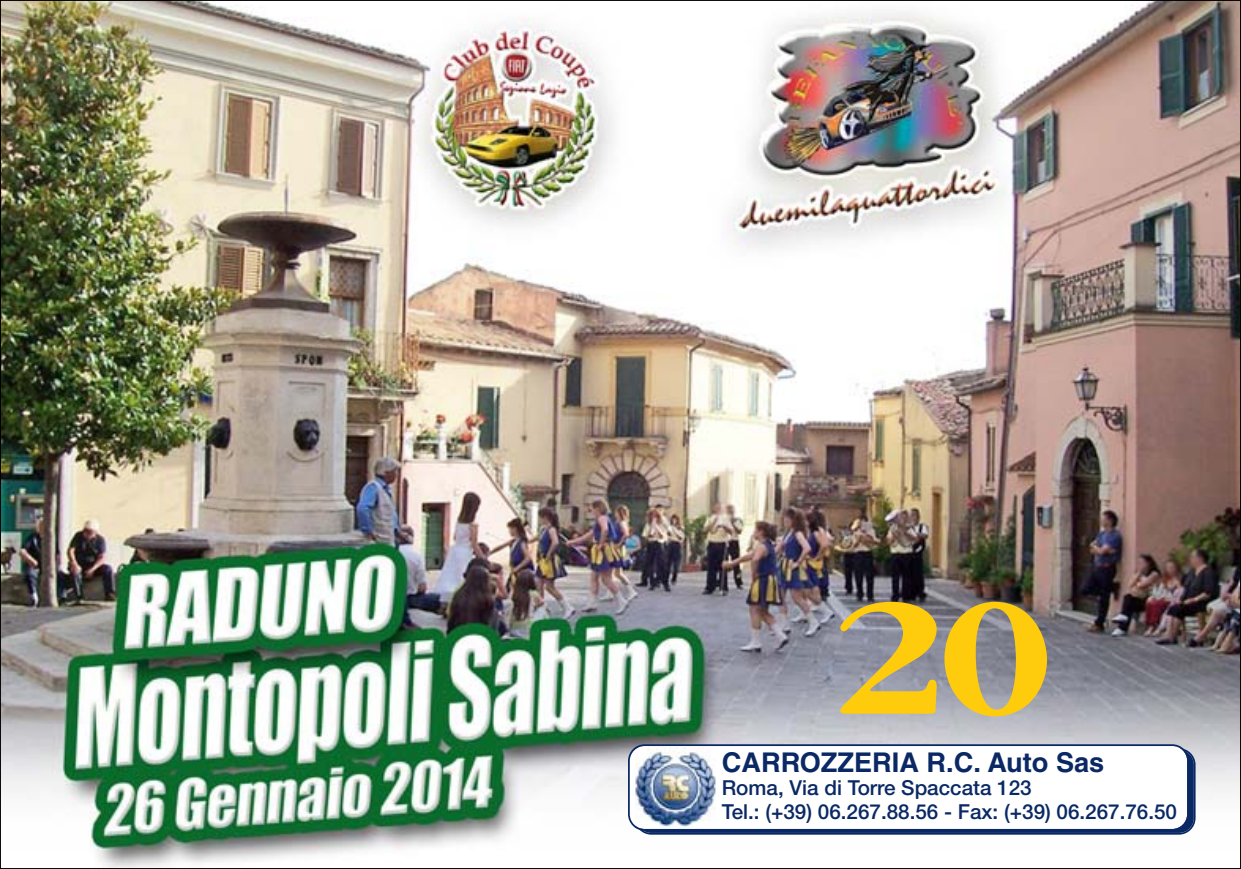
<style>
.page{position:relative;width:1241px;height:869px;background:#fff}
.page>*{position:absolute;margin:0;border:0;box-sizing:border-box;transform-origin:0 0}
.t1{font:700 175px "Garamond";color:#ffcc0d;scale:1.2 1}
.t2{font:700 27.12px "Helvetica";color:#0a2964}
.t3{font:500 20.65px/24.8px "Helvetica Neue";color:#0a2964}
</style>
<div class="page">
<img style="left:3px;top:2px;width:1235px;height:863px">
<svg style="left:634px;top:747px;width:561px;height:87px;background:#18356d"></svg>
<svg style="left:628px;top:744px;width:560px;height:86px"></svg>
<img style="left:635px;top:746px;width:81px;height:81px">
<svg style="left:635px;top:825px;width:4px;height:3px"></svg>
<svg style="left:635px;top:746px;width:4px;height:3px"></svg>
<h1 class="t1" style="left:828px;top:589px;width:189px">20</h1>
<h2 class="t2" style="left:721px;top:751px;width:384px">CARROZZERIA R.C. Auto Sas</h2>
<p class="t3" style="left:721px;top:776px;width:457px">Roma, Via di Torre Spaccata 123<br>Tel.: (+39) 06.267.88.56 - Fax: (+39) 06.267.76.50</p>
</div>
